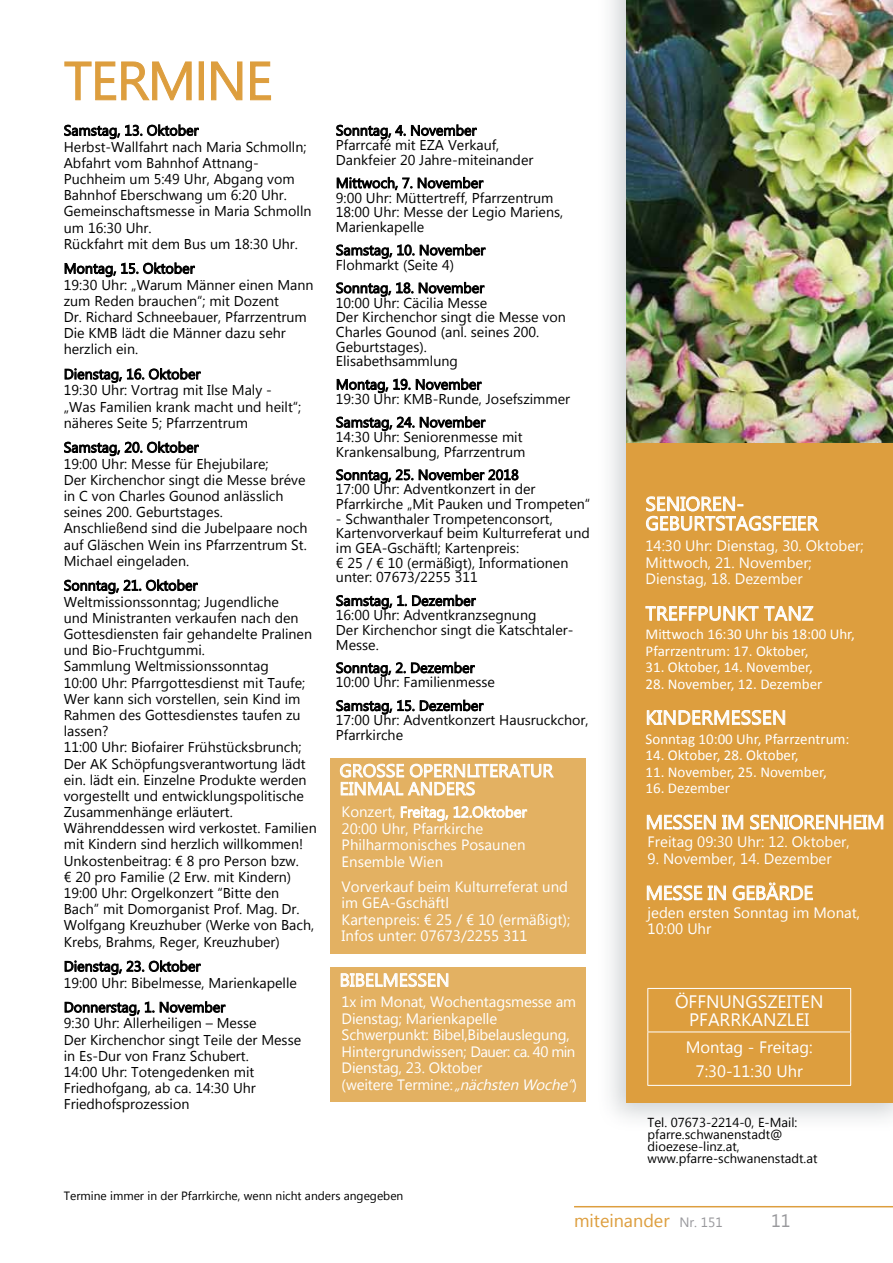
<style>
.page{position:relative;width:893px;height:1263px;background:#fff}
.page>*{position:absolute;margin:0;border:0;box-sizing:border-box;transform-origin:0 0}
.t1{font:54px "Microsoft New Tai Lue";letter-spacing:-.025em;color:#dd9e3e}
.t2{font:19.5px/19.5px "Microsoft New Tai Lue";color:#fff}
.t3{font:18px/18px "Microsoft New Tai Lue";color:#fff;text-align:center}
.t4{font:18px "Microsoft New Tai Lue";color:#dd9e3e}
.t5{font:18px "Microsoft New Tai Lue";color:#98989c}
.t6{font:16.5px/24px "Microsoft New Tai Lue";color:#fff;text-align:center}
.t7{font:15px/16.5px "Microsoft New Tai Lue";color:#fff}
.t8{font:15px/16.5px "Calibri";color:#fff}
.t9{font:14.25px/16.2px "Microsoft New Tai Lue";color:#000}
.t10{font:13.05px/12px "Microsoft New Tai Lue";color:#000}
.t11{font:12px "Microsoft New Tai Lue";color:#000}
.s1{font-size:51.3px}
.s2{font-style:italic}
.s3{font-size:13.5px;color:#98989c}
</style>
<div class="page">
<svg style="left:64px;top:61px;width:128px;height:40px"></svg>
<div style="left:199px;top:62px;width:5px;height:38px;border:1px solid #dd9e3e"></div>
<svg style="left:211px;top:61px;width:32px;height:40px"></svg>
<svg style="left:250px;top:61px;width:21px;height:39px"></svg>
<img style="left:610px;top:0;width:283px;height:1119px">
<div style="left:627px;top:0;width:266px;height:1102px;background:#dd9e3e"></div>
<svg style="left:336px;top:124px;width:141px;height:15px"></svg>
<svg style="left:337px;top:176px;width:147px;height:15px"></svg>
<svg style="left:336px;top:244px;width:150px;height:15px"></svg>
<svg style="left:336px;top:281px;width:149px;height:16px"></svg>
<svg style="left:337px;top:378px;width:145px;height:15px"></svg>
<svg style="left:336px;top:416px;width:150px;height:15px"></svg>
<svg style="left:336px;top:468px;width:183px;height:16px"></svg>
<svg style="left:336px;top:594px;width:140px;height:15px"></svg>
<svg style="left:336px;top:662px;width:139px;height:15px"></svg>
<svg style="left:336px;top:699px;width:148px;height:15px"></svg>
<svg style="left:64px;top:124px;width:135px;height:15px"></svg>
<svg style="left:64px;top:262px;width:131px;height:15px"></svg>
<svg style="left:64px;top:368px;width:137px;height:15px"></svg>
<svg style="left:64px;top:441px;width:135px;height:15px"></svg>
<svg style="left:64px;top:579px;width:134px;height:15px"></svg>
<svg style="left:64px;top:960px;width:137px;height:15px"></svg>
<svg style="left:64px;top:1001px;width:162px;height:15px"></svg>
<svg style="left:647px;top:710px;width:138px;height:16px"></svg>
<svg style="left:645px;top:606px;width:168px;height:15px"></svg>
<hr style="left:647px;top:988px;width:204px;height:1px;background:#fff">
<hr style="left:647px;top:989px;width:1px;height:42px;background:#fff">
<hr style="left:850px;top:989px;width:1px;height:42px;background:#fff">
<hr style="left:647px;top:1031px;width:204px;height:1px;background:#fff">
<hr style="left:647px;top:1032px;width:1px;height:53px;background:#fff">
<hr style="left:850px;top:1032px;width:1px;height:53px;background:#fff">
<hr style="left:647px;top:1085px;width:204px;height:1px;background:#fff">
<img style="left:627px;top:0;width:266px;height:442px">
<hr style="left:574px;top:1206px;width:319px;height:1px;background:#dd9e3e">
<svg style="left:647px;top:814px;width:69px;height:16px"></svg>
<svg style="left:722px;top:814px;width:21px;height:16px"></svg>
<svg style="left:750px;top:814px;width:133px;height:16px"></svg>
<svg style="left:647px;top:885px;width:79px;height:16px"></svg>
<svg style="left:732px;top:882px;width:81px;height:18px"></svg>
<svg style="left:646px;top:496px;width:173px;height:35px"></svg>
<div style="left:331px;top:758px;width:255px;height:196px;background:#e3b162"></div>
<div style="left:331px;top:967px;width:255px;height:135px;background:#e3b162"></div>
<svg style="left:340px;top:763px;width:214px;height:33px"></svg>
<svg style="left:401px;top:805px;width:127px;height:17px"></svg>
<svg style="left:341px;top:973px;width:107px;height:15px"></svg>
<h1 class="t1" style="left:64px;top:50px;width:211px">TERM<span class="s1">l</span>NE</h1>
<p class="t9" style="left:64px;top:123px;width:249px">Samstag, 13. Oktober<br>Herbst-Wallfahrt nach Maria Schmolln;<br>Abfahrt vom Bahnhof Attnang-<br>Puchheim um 5:49 Uhr, Abgang vom<br>Bahnhof Eberschwang um 6:20 Uhr.<br>Gemeinschaftsmesse in Maria Schmolln um 16:30 Uhr.<br>Rückfahrt mit dem Bus um 18:30 Uhr.</p>
<p class="t9" style="left:64px;top:261px;width:251px">Montag, 15. Oktober<br>19:30 Uhr: „Warum Männer einen Mann zum Reden brauchen“; mit Dozent<br>Dr. Richard Schneebauer, Pfarrzentrum<br>Die KMB lädt die Männer dazu sehr herzlich ein.</p>
<p class="t9" style="left:64px;top:367px;width:239px">Dienstag, 16. Oktober<br>19:30 Uhr: Vortrag mit Ilse Maly - „Was Familien krank macht und heilt“; näheres Seite 5; Pfarrzentrum</p>
<p class="t9" style="left:64px;top:440px;width:245px">Samstag, 20. Oktober<br>19:00 Uhr: Messe für Ehejubilare;<br>Der Kirchenchor singt die Messe bréve in C von Charles Gounod anlässlich seines 200. Geburtstages.<br>Anschließend sind die Jubelpaare noch auf Gläschen Wein ins Pfarrzentrum St.<br>Michael eingeladen.</p>
<p class="t9" style="left:64px;top:578px;width:255px">Sonntag, 21. Oktober Weltmissionssonntag; Jugendliche<br>und Ministranten verkaufen nach den Gottesdiensten fair gehandelte Pralinen und Bio-Fruchtgummi.<br>Sammlung Weltmissionssonntag<br>10:00 Uhr: Pfarrgottesdienst mit Taufe; Wer kann sich vorstellen, sein Kind im Rahmen des Gottesdienstes taufen zu lassen?<br>11:00 Uhr: Biofairer Frühstücksbrunch; Der AK Schöpfungsverantwortung lädt ein. lädt ein. Einzelne Produkte werden vorgestellt und entwicklungspolitische Zusammenhänge erläutert.<br>Währenddessen wird verkostet. Familien mit Kindern sind herzlich willkommen!<br>Unkostenbeitrag: € 8 pro Person bzw.<br>€ 20 pro Familie (2 Erw. mit Kindern)<br>19:00 Uhr: Orgelkonzert “Bitte den Bach” mit Domorganist Prof. Mag. Dr.<br>Wolfgang Kreuzhuber (Werke von Bach, Krebs, Brahms, Reger, Kreuzhuber)</p>
<p class="t9" style="left:64px;top:959px;width:235px">Dienstag, 23. Oktober<br>19:00 Uhr: Bibelmesse, Marienkapelle</p>
<p class="t9" style="left:64px;top:1000px;width:239px">Donnerstag, 1. November<br>9:30 Uhr: Allerheiligen – Messe<br>Der Kirchenchor singt Teile der Messe in Es-Dur von Franz Schubert.<br>14:00 Uhr: Totengedenken mit<br>Friedhofgang, ab ca. 14:30 Uhr<br>Friedhofsprozession</p>
<p class="t9" style="left:336px;top:124px;width:199px;line-height:14.7px">Sonntag, 4. November<br>Pfarrcafé mit EZA Verkauf,<br>Dankfeier 20 Jahre-miteinander</p>
<p class="t9" style="left:336px;top:177px;width:229px;line-height:14.7px">Mittwoch, 7. November<br>9:00 Uhr: Müttertreff, Pfarrzentrum<br>18:00 Uhr: Messe der Legio Mariens,<br>Marienkapelle</p>
<p class="t9" style="left:336px;top:244px;width:151px;line-height:14.7px">Samstag, 10. November<br>Flohmarkt (Seite 4)</p>
<p class="t9" style="left:336px;top:282px;width:231px;line-height:14.7px">Sonntag, 18. November<br>10:00 Uhr: Cäcilia Messe<br>Der Kirchenchor singt die Messe von<br>Charles Gounod (anl. seines 200.<br>Geburtstages).<br>Elisabethsammlung</p>
<p class="t9" style="left:336px;top:378px;width:236px;line-height:14.7px">Montag, 19. November<br>19:30 Uhr: KMB-Runde, Josefszimmer</p>
<p class="t9" style="left:336px;top:416px;width:191px;line-height:14.7px">Samstag, 24. November<br>14:30 Uhr: Seniorenmesse mit<br>Krankensalbung, Pfarrzentrum</p>
<p class="t9" style="left:336px;top:468px;width:256px;line-height:14.7px">Sonntag, 25. November 2018<br>17:00 Uhr: Adventkonzert in der<br>Pfarrkirche „Mit Pauken und Trompeten“</p>
<p class="t9" style="left:336px;top:512px;width:255px;line-height:14.7px">- Schwanthaler Trompetenconsort, Kartenvorverkauf beim Kulturreferat und im GEA-Gschäftl; Kartenpreis:<br>€ 25 / € 10 (ermäßigt), Informationen unter: 07673/2255 311</p>
<p class="t9" style="left:336px;top:594px;width:239px;line-height:14.7px">Samstag, 1. Dezember<br>16:00 Uhr: Adventkranzsegnung<br>Der Kirchenchor singt die Katschtaler-<br>Messe.</p>
<p class="t9" style="left:336px;top:661px;width:161px;line-height:14.7px">Sonntag, 2. Dezember<br>10:00 Uhr: Familienmesse</p>
<p class="t9" style="left:336px;top:699px;width:254px;line-height:14.7px">Samstag, 15. Dezember<br>17:00 Uhr: Adventkonzert Hausruckchor,<br>Pfarrkirche</p>
<p class="t3" style="left:340px;top:763px;width:215px;text-align:left">GROSSE OPERNLITERATUR<br>EINMAL ANDERS</p>
<p class="t7" style="left:342px;top:805px;width:187px">Konzert, Freitag, 12.Oktober<br>20:00 Uhr, Pfarrkirche<br>Philharmonisches Posaunen<br>Ensemble Wien</p>
<p class="t7" style="left:342px;top:879px;width:230px">Vorverkauf beim Kulturreferat und im GEA-Gschäftl<br>Kartenpreis: € 25 / € 10 (ermäßigt);<br>Infos unter: 07673/2255 311</p>
<p class="t3" style="left:340px;top:972px;width:111px">BIBELMESSEN</p>
<p class="t7" style="left:342px;top:995px;width:237px">1x im Monat, Wochentagsmesse am<br>Dienstag; Marienkapelle<br>Schwerpunkt: Bibel,Bibelauslegung,<br>Hintergrundwissen; Dauer: ca. 40 min<br>Dienstag, 23. Oktober<br>(weitere Termine:<span class="s2">„nächstenWoche“</span>)</p>
<p class="t11" style="left:64px;top:1188px;width:341px">Termine immer in der Pfarrkirche, wenn nicht anders angegeben</p>
<h2 class="t2" style="left:645px;top:496px;width:174px">SENIOREN-<br>GEBURTSTAGSFEIER</h2>
<p class="t7" style="left:645px;top:539px;width:220px">14:30 Uhr: Dienstag, 30. Oktober;<br>Mittwoch, 21. November;<br>Dienstag, 18. Dezember</p>
<h2 class="t2" style="left:645px;top:605px;width:169px">TREFFPUNKT TANZ</h2>
<p class="t8" style="left:645px;top:626px;width:211px">Mittwoch 16:30 Uhr bis 18:00 Uhr,<br>Pfarrzentrum: 17. Oktober,</p>
<p class="t8" style="left:645px;top:659px;width:169px">31. Oktober, 14. November,</p>
<p class="t8" style="left:645px;top:675px;width:178px">28. November, 12. Dezember</p>
<h2 class="t2" style="left:645px;top:709px;width:142px">KINDERMESSEN</h2>
<p class="t8" style="left:645px;top:730px;width:206px">Sonntag 10:00 Uhr, Pfarrzentrum:</p>
<p class="t8" style="left:645px;top:747px;width:155px">14. Oktober, 28. Oktober,</p>
<p class="t8" style="left:645px;top:763px;width:183px">11. November, 25. November,</p>
<p class="t8" style="left:645px;top:780px;width:86px">16. Dezember</p>
<h2 class="t2" style="left:645px;top:814px;width:241px">MESSEN IM SENIORENHEIM</h2>
<p class="t7" style="left:648px;top:835px;width:204px">Freitag 09:30 Uhr: 12. Oktober,</p>
<p class="t7" style="left:648px;top:851px;width:185px">9. November, 14. Dezember</p>
<h2 class="t2" style="left:645px;top:884px;width:169px">MESSE IN GEBÄRDE</h2>
<p class="t7" style="left:648px;top:906px;width:214px">jeden ersten Sonntag im Monat,<br>10:00 Uhr</p>
<p class="t3" style="left:675px;top:994px;width:150px">ÖFFNUNGSZEITEN<br>PFARRKANZLEI</p>
<p class="t6" style="left:686px;top:1036px;width:128px">Montag - Freitag:<br>7:30-11:30 Uhr</p>
<p class="t10" style="left:648px;top:1117px;width:171px">Tel. 07673-2214-0, E-Mail: pfarre.schwanenstadt@ dioezese-linz.at, www.pfarre-schwanenstadt.at</p>
<p class="t4" style="left:574px;top:1210px;width:150px">miteinander <span class="s3">Nr. 151</span></p>
<p class="t5" style="left:771px;top:1210px;width:21px">11</p>
</div>
